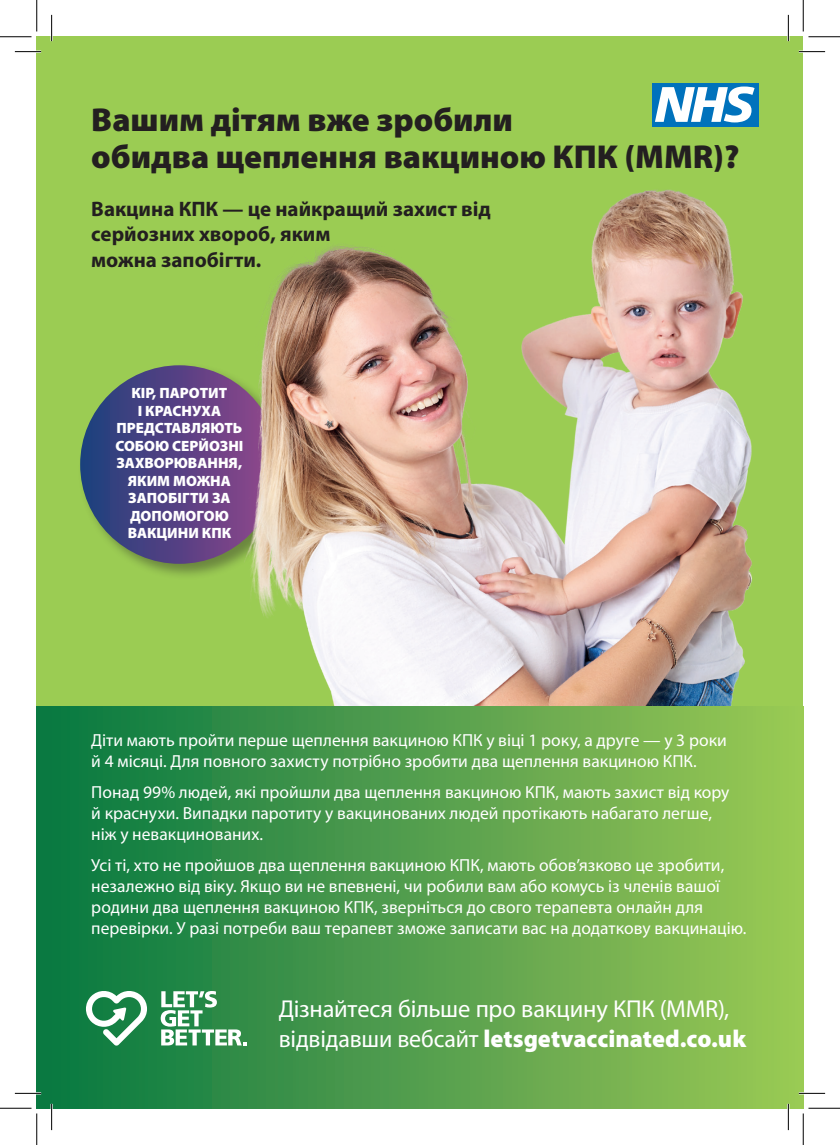
<style>
.page{position:relative;width:840px;height:1145px;background:#fff}
.page>*{position:absolute;margin:0;border:0;box-sizing:border-box;transform-origin:0 0}
.t1{font:900 33.25px/36.8px "Myriad Pro";color:#231f20}
.t2{font:24.5px/29.4px "Myriad Pro";letter-spacing:-.01em;color:#fff}
.t3{font:700 21px/25.2px "Myriad Pro";color:#231f20}
.t4{font:17.5px/21px "Myriad Pro";color:#fff}
.t5{font:900 15.05px/17.5px "Myriad Pro";color:#fff;text-align:center}
.s1{font-weight:900}
</style>
<div class="page">
<div style="left:37px;top:37px;width:766px;height:1071px;background:#9bcc53"></div>
<div style="left:78px;top:363px;width:217px;height:217px;background:#231f20;opacity:.4"></div>
<svg style="left:80px;top:365px;width:199px;height:199px;background:#494181"></svg>
<img style="left:213px;top:189px;width:539px;height:517px">
<div style="left:37px;top:706px;width:766px;height:402px;background:linear-gradient(to right,#077642,#9ec856)"></div>
<svg style="left:161px;top:991px;width:86px;height:54px;background:#71b185"></svg>
<svg style="left:86px;top:991px;width:61px;height:55px;background:#66ac84"></svg>
<div style="left:652px;top:83px;width:107px;height:43px;background:#0072bc"></div>
<svg style="left:655px;top:87px;width:100px;height:35px"></svg>
<hr style="left:15px;top:51px;width:26px;height:2px;background:#fff">
<hr style="left:799px;top:51px;width:26px;height:2px;background:#fff">
<hr style="left:15px;top:1092px;width:26px;height:2px;background:#fff">
<hr style="left:799px;top:1092px;width:26px;height:2px;background:#fff">
<hr style="left:51px;top:15px;width:2px;height:26px;background:#fff">
<hr style="left:51px;top:1104px;width:2px;height:26px;background:#fff">
<hr style="left:787px;top:15px;width:2px;height:26px;background:#fff">
<hr style="left:787px;top:1104px;width:2px;height:26px;background:#fff">
<svg style="left:15px;top:51px;width:26px;height:1px"></svg>
<svg style="left:799px;top:51px;width:26px;height:1px"></svg>
<svg style="left:15px;top:1093px;width:26px;height:1px"></svg>
<svg style="left:799px;top:1093px;width:26px;height:1px"></svg>
<svg style="left:51px;top:15px;width:1px;height:26px"></svg>
<svg style="left:51px;top:1104px;width:1px;height:26px"></svg>
<svg style="left:788px;top:15px;width:1px;height:26px"></svg>
<svg style="left:788px;top:1104px;width:1px;height:26px"></svg>
<hr style="left:0;top:36px;width:32px;height:1px;background:#000">
<hr style="left:808px;top:36px;width:32px;height:1px;background:#000">
<hr style="left:0;top:1108px;width:32px;height:1px;background:#000">
<hr style="left:808px;top:1108px;width:32px;height:1px;background:#000">
<hr style="left:36px;top:0;width:1px;height:31px;background:#000">
<hr style="left:36px;top:1113px;width:1px;height:32px;background:#000">
<hr style="left:803px;top:0;width:1px;height:31px;background:#000">
<hr style="left:803px;top:1113px;width:1px;height:32px;background:#000">
<h1 class="t1" style="left:91px;top:100px;width:650px">Вашим дітям вже зробили<br>обидва щеплення вакциною КПК (MMR)?</h1>
<p class="t3" style="left:91px;top:196px;width:401px">Вакцина КПК — це найкращий захист від серйозних хвороб, яким<br>можна запобігти.</p>
<p class="t5" style="left:115px;top:384px;width:130px">КІР, ПАРОТИТ<br>І КРАСНУХА<br>ПРЕДСТАВЛЯЮТЬ<br>СОБОЮ СЕРЙОЗНІ<br>ЗАХВОРЮВАННЯ,<br>ЯКИМ МОЖНА<br>ЗАПОБІГТИ ЗА<br>ДОПОМОГОЮ<br>ВАКЦИНИ КПК</p>
<p class="t4" style="left:91px;top:729px;width:637px">Діти мають пройти перше щеплення вакциною КПК у віці 1 року, а друге — у 3 роки й 4 місяці. Для повного захисту потрібно зробити два щеплення вакциною КПК.</p>
<p class="t4" style="left:91px;top:781px;width:640px">Понад 99% людей, які пройшли два щеплення вакциною КПК, мають захист від кору й краснухи. Випадки паротиту у вакцинованих людей протікають набагато легше, ніж у невакцинованих.</p>
<p class="t4" style="left:91px;top:854px;width:657px">Усі ті, хто не пройшов два щеплення вакциною КПК, мають обов’язково це зробити, незалежно від віку. Якщо ви не впевнені, чи робили вам або комусь із членів вашої родини два щеплення вакциною КПК, зверніться до свого терапевта онлайн для перевірки. У разі потреби ваш терапевт зможе записати вас на додаткову вакцинацію.</p>
<h2 class="t2" style="left:279px;top:994px;width:469px">Дізнайтеся більше про вакцину КПК (MMR), відвідавши вебсайт <span class="s1">letsgetvaccinated.co.uk</span></h2>
</div>
